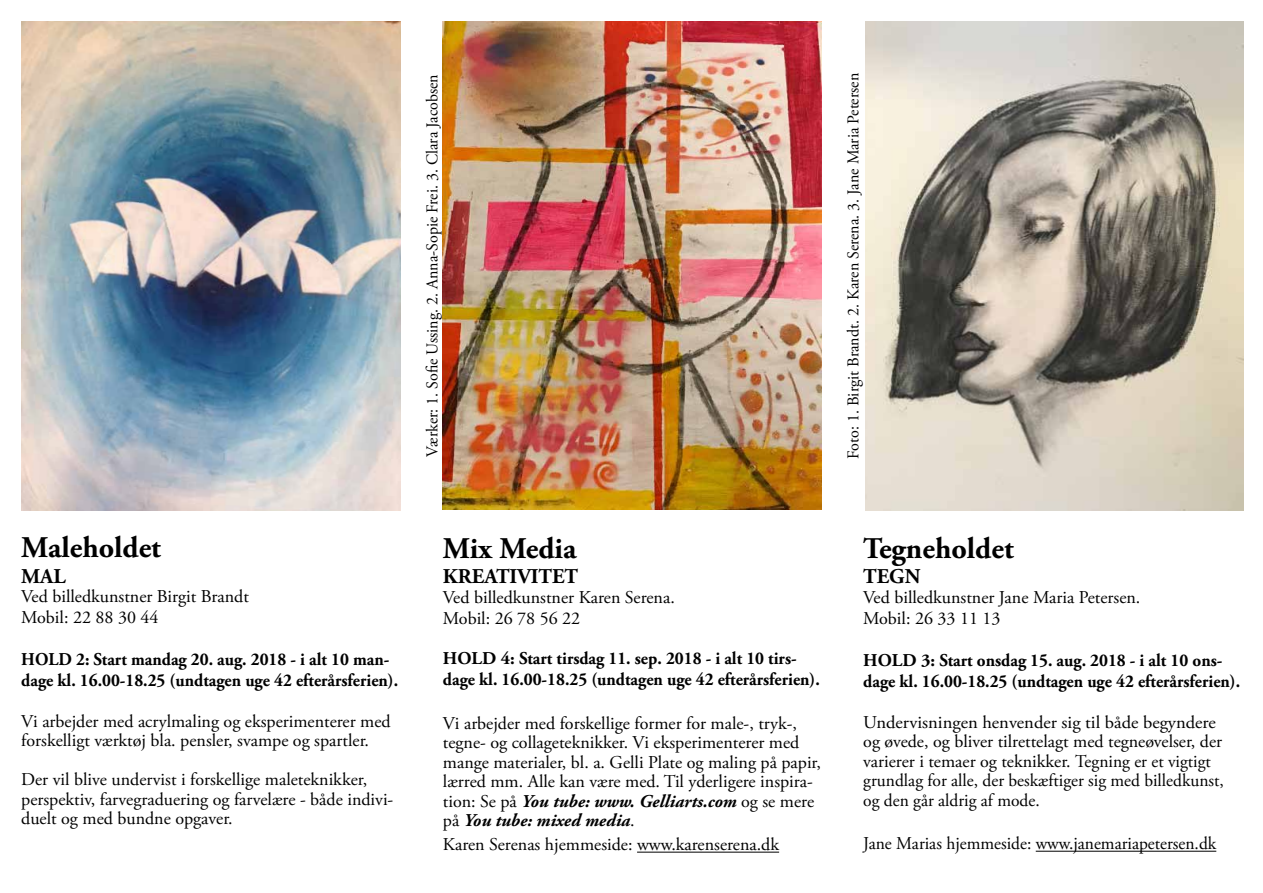
<style>
.page{position:relative;width:1263px;height:893px;background:#fff}
.page>*{position:absolute;margin:0;border:0;box-sizing:border-box;transform-origin:0 0}
.t1{font:700 30px "Adobe Garamond Pro";color:#000}
.t2{font:700 21px "Adobe Garamond Pro";color:#000}
.t3{font:18px/19.5px "Adobe Garamond Pro";color:#000}
.t4{font:700 18px/21px "Adobe Garamond Pro";color:#000}
.t5{font:700 18px/21px "Adobe Garamond Pro";color:#000;scale:.95 1}
.t6{font:16.5px "Adobe Garamond Pro";color:#000}
.s1{font-weight:700;font-style:italic}
</style>
<div class="page">
<hr style="left:637px;top:852px;width:142px;height:1px;background:#000">
<hr style="left:1036px;top:851px;width:180px;height:1px;background:#000">
<img style="left:865px;top:22px;width:378px;height:488px">
<img style="left:443px;top:21px;width:378px;height:489px">
<img style="left:22px;top:21px;width:378px;height:489px">
<p class="t6" style="left:422px;top:457px;width:385px;rotate:-90deg">Værker: 1. Sofie Ussing. 2. Anna-Sopie Frei. 3. Clara Jacobsen</p>
<p class="t6" style="left:843px;top:459px;width:387px;rotate:-90deg">Foto: 1. Birgit Brandt. 2. Karen Serena. 3. Jane Maria Petersen</p>
<h1 class="t1" style="left:21px;top:530px;width:141px">Maleholdet</h1>
<p class="t2" style="left:21px;top:564px;width:46px">MAL</p>
<p class="t3" style="left:21px;top:587px;width:229px;line-height:21px">Ved billedkunstner Birgit Brandt<br>Mobil: 22 88 30 44</p>
<p class="t5" style="left:21px;top:649px;width:398px">HOLD 2: Start mandag 20. aug. 2018 - i alt 10 man&shy;dage kl. 16.00-18.25 (undtagen uge 42 efterårsferien).</p>
<p class="t3" style="left:21px;top:712px;width:371px">Vi arbejder med acrylmaling og eksperimenterer med forskelligt værktøj bla. pensler, svampe og spartler.</p>
<p class="t3" style="left:21px;top:771px;width:374px">Der vil blive undervist i forskellige maleteknikker, perspektiv, farvegraduering og farvelære - både indivi&shy;duelt og med bundne opgaver.</p>
<h1 class="t1" style="left:443px;top:531px;width:135px">Mix Media</h1>
<p class="t2" style="left:443px;top:564px;width:137px">KREATIVITET</p>
<p class="t3" style="left:443px;top:587px;width:233px;line-height:21px">Ved billedkunstner Karen Serena.<br>Mobil: 26 78 56 22</p>
<p class="t4" style="left:443px;top:648px;width:378px">HOLD 4: Start tirsdag 11. sep. 2018 - i alt 10 tirs&shy;dage kl. 16.00-18.25 (undtagen uge 42 efterårsferien).</p>
<p class="t3" style="left:443px;top:714px;width:380px">Vi arbejder med forskellige former for male-, tryk-, tegne- og collageteknikker. Vi eksperimenterer med mange materialer, bl. a. Gelli Plate og maling på papir, lærred mm. Alle kan være med. Til yderligere inspira&shy;tion: Se på <span class="s1">You tube: www. Gelliarts.com</span> og se mere på <span class="s1">You tube: mixed media</span>.</p>
<p class="t3" style="left:443px;top:835px;width:338px">Karen Serenas hjemmeside: www.karenserena.dk</p>
<h1 class="t1" style="left:863px;top:531px;width:152px">Tegneholdet</h1>
<p class="t2" style="left:863px;top:564px;width:59px">TEGN</p>
<p class="t3" style="left:863px;top:587px;width:279px;line-height:21px">Ved billedkunstner Jane Maria Petersen.<br>Mobil: 26 33 11 13</p>
<p class="t4" style="left:863px;top:650px;width:378px">HOLD 3: Start onsdag 15. aug. 2018 - i alt 10 ons&shy;dage kl. 16.00-18.25 (undtagen uge 42 efterårsferien).</p>
<p class="t3" style="left:863px;top:713px;width:362px">Undervisningen henvender sig til både begyndere og øvede, og bliver tilrettelagt med tegneøvelser, der varierer i temaer og teknikker. Tegning er et vigtigt grundlag for alle, der beskæftiger sig med billedkunst, og den går aldrig af mode.</p>
<p class="t3" style="left:863px;top:835px;width:355px">Jane Marias hjemmeside: www.janemariapetersen.dk</p>
</div>
